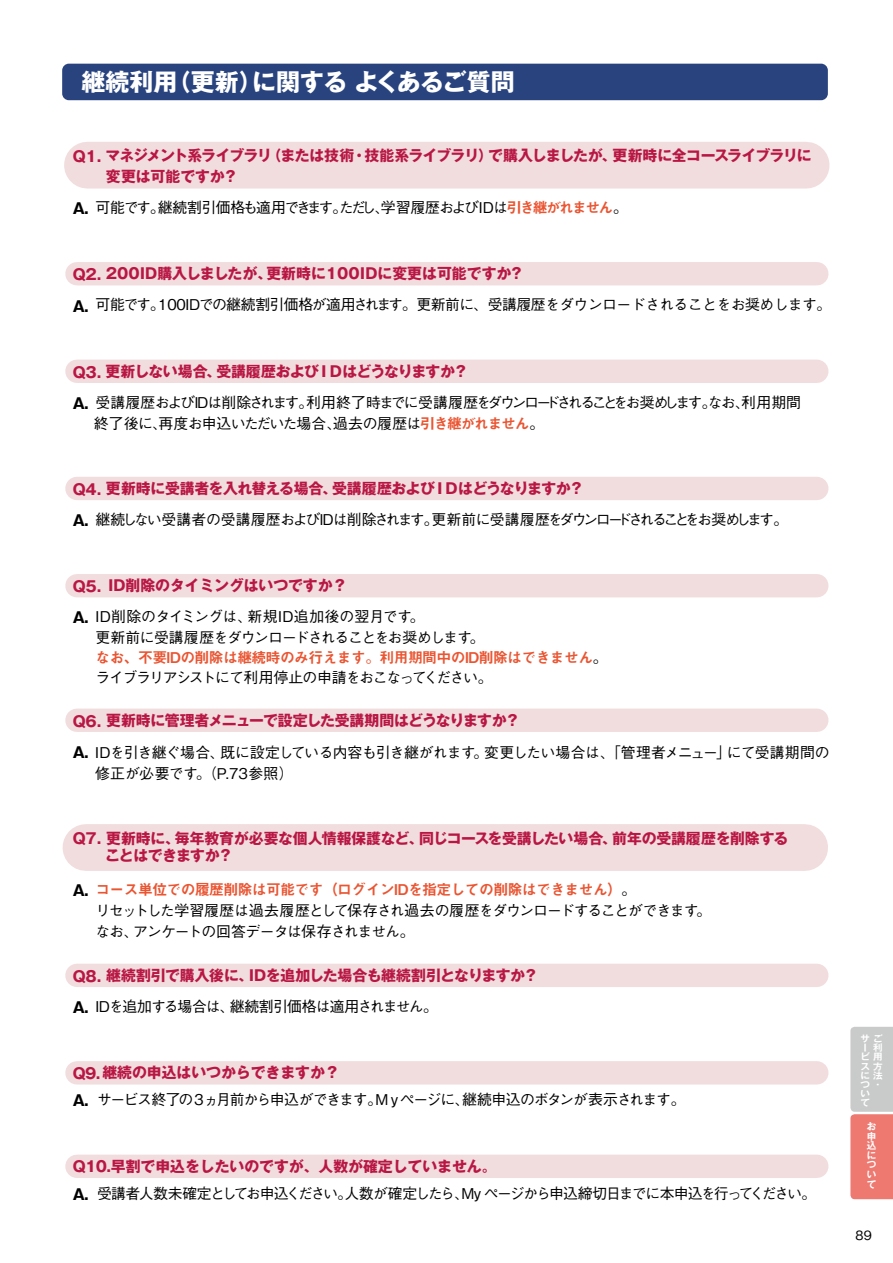
<style>
.page{position:relative;width:893px;height:1263px;background:#fff}
.page>*{position:absolute;margin:0;border:0;box-sizing:border-box;transform-origin:0 0}
.t1{font:700 24px "Gothic MB101 Pro";color:#fff}
.t2{font:700 14.85px/17.9px "Gothic MB101 Pro";letter-spacing:-.01em;color:#b81744}
.t3{font:500 14.85px/21px "Gothic BBB Pro";letter-spacing:-.06em;color:#000}
.t4{font:500 14.85px/20.4px "Gothic BBB Pro";letter-spacing:-.04em;color:#000}
.t5{font:700 14.85px/20.9px "Gothic MB101 Pro";letter-spacing:-.035em;color:#b81744}
.t6{font:500 14.85px/21.5px "Gothic BBB Pro";letter-spacing:-.09em;color:#000}
.t7{font:14.85px "Midashi Go Pro MB31";letter-spacing:-.045em;color:#ea5532}
.t8{font:500 14.85px/21.3px "Gothic BBB Pro";letter-spacing:-.03em;color:#000}
.t9{font:500 14.85px "Gothic BBB Pro";letter-spacing:-.11em;color:#000}
.t10{font:500 14.85px "Gothic BBB Pro";letter-spacing:-.15em;color:#000}
.t11{font:500 14.85px "Gothic BBB Pro";letter-spacing:-.095em;color:#000}
.t12{font:700 14.85px "Gothic MB101 Pro";letter-spacing:-.03em;color:#b81744}
.t13{font:700 14.85px "Gothic MB101 Pro";letter-spacing:-.045em;color:#b81744}
.t14{font:500 14.85px "Gothic BBB Pro";letter-spacing:-.085em;color:#000}
.t15{font:500 12.75px "Gothic BBB Pro";color:#000}
.t16{font:700 9.6px/9.6px "Gothic MB101 Pro De";color:#fff;text-align:justify}
.t17{font:700 9.15px/9.1px "Gothic MB101 Pro De";color:#fff;scale:1.05 1}
.s1{font-family:"Gothic MB101 Pro";font-weight:700}
.s2{font-family:"Midashi Go Pro MB31";font-weight:400;color:#ea5532}
.s3{font-family:"Gothic BBB Pro";font-weight:500;color:#000}
.s4{font-family:"Gothic MB101 Pro";font-weight:700;color:#000}
</style>
<div class="page">
<div style="left:62px;top:64px;width:766px;height:36px;background:#28437e;border-radius:7px"></div>
<div style="left:87px;top:142px;width:719px;height:47px;background:#f2ddde"></div>
<div style="left:77px;top:262px;width:740px;height:23px;background:#f2ddde"></div>
<div style="left:86px;top:824px;width:719px;height:47px;background:#f2ddde"></div>
<div style="left:77px;top:360px;width:740px;height:23px;background:#f2ddde"></div>
<div style="left:77px;top:477px;width:740px;height:23px;background:#f2ddde"></div>
<div style="left:77px;top:574px;width:740px;height:23px;background:#f2ddde"></div>
<div style="left:77px;top:708px;width:740px;height:24px;background:#f2ddde"></div>
<div style="left:77px;top:964px;width:740px;height:23px;background:#f2ddde"></div>
<div style="left:77px;top:1061px;width:740px;height:23px;background:#f2ddde"></div>
<div style="left:77px;top:1154px;width:740px;height:24px;background:#f2ddde"></div>
<svg style="left:850px;top:1027px;width:43px;height:172px;background:#dba4a0"></svg>
<h1 class="t1" style="left:81px;top:62px;width:435px">継続利用（更新）に関する よくあるご質問</h1>
<p class="t5" style="left:106px;top:143px;width:707px;text-indent:-33px">Q1. マネジメント系ライブラリ（または技術・技能系ライブラリ）で購入しましたが、更新時に全コースライブラリに変更は可能ですか？</p>
<p class="t3" style="left:73px;top:195px;width:557px"><span class="s1">A.</span> 可能です。継続割引価格も適用できます。ただし、学習履歴およびIDは<span class="s2">引き継がれません</span>。</p>
<p class="t2" style="left:73px;top:263px;width:453px">Q2. 200ID購入しましたが、更新時に100IDに変更は可能ですか？</p>
<p class="t4" style="left:73px;top:293px;width:760px"><span class="s1">A.</span> 可能です。100IDでの継続割引価格が適用されます。更新前に、受講履歴をダウンロードされることをお奨めします。</p>
<p class="t13" style="left:73px;top:359px;width:397px">Q3. 更新しない場合、受講履歴およびＩＤはどうなりますか？</p>
<p class="t6" style="left:94px;top:389px;width:709px;text-indent:-21px"><span class="s1">A.</span> 受講履歴およびＩＤは削除されます。利用終了時までに受講履歴をダウンロードされることをお奨めします。なお、利用期間終了後に、再度お申込いただいた場合、過去の履歴は<span class="s2">引き継がれません</span>。</p>
<p class="t5" style="left:73px;top:476px;width:513px">Q4. 更新時に受講者を入れ替える場合、受講履歴およびＩＤはどうなりますか？</p>
<p class="t10" style="left:73px;top:507px;width:717px"><span class="s1">A.</span> 継続しない受講者の受講履歴およびＩＤは削除されます。更新前に受講履歴をダウンロードされることをお奨めします。</p>
<p class="t2" style="left:73px;top:575px;width:276px">Q5. ID削除のタイミングはいつですか？</p>
<p class="t4" style="left:95px;top:604px;width:391px;text-indent:-23px"><span class="s1">A.</span> ID削除のタイミングは、新規ID追加後の翌月です。<br>更新前に受講履歴をダウンロードされることをお奨めします。</p>
<p class="t7" style="left:95px;top:645px;width:514px">なお、不要IDの削除は継続時のみ行えます。利用期間中のID削除はできません<span class="s3">。</span></p>
<p class="t14" style="left:95px;top:666px;width:399px">ライブラリアシストにて利用停止の申請をおこなってください。</p>
<p class="t12" style="left:73px;top:708px;width:449px">Q6. 更新時に管理者メニューで設定した受講期間はどうなりますか？</p>
<p class="t8" style="left:95px;top:739px;width:736px;text-indent:-22px"><span class="s1">A.</span> IDを引き継ぐ場合、既に設定している内容も引き継がれます。変更したい場合は、「管理者メニュー」にて受講期間の修正が必要です。（P.73参照）</p>
<p class="t2" style="left:105px;top:827px;width:685px;text-indent:-32px">Q7. 更新時に、毎年教育が必要な個人情報保護など、同じコースを受講したい場合、前年の受講履歴を削除することはできますか？</p>
<p class="t7" style="left:73px;top:878px;width:565px"><span class="s4">A.</span> コース単位での履歴削除は可能です（ログインIDを指定しての削除はできません）<span class="s3">。</span></p>
<p class="t3" style="left:95px;top:898px;width:618px">リセットした学習履歴は過去履歴として保存され過去の履歴をダウンロードすることができます。なお、アンケートの回答データは保存されません。</p>
<p class="t2" style="left:73px;top:965px;width:467px">Q8. 継続割引で購入後に、IDを追加した場合も継続割引となりますか？</p>
<p class="t3" style="left:73px;top:994px;width:367px"><span class="s1">A.</span> IDを追加する場合は、継続割引価格は適用されません。</p>
<p class="t2" style="left:73px;top:1062px;width:269px">Q9.継続の申込はいつからできますか？</p>
<p class="t11" style="left:73px;top:1088px;width:614px"><span class="s1">A.</span> サービス終了の３ヵ月前から申込ができます。Ｍｙページに、継続申込のボタンが表示されます。</p>
<p class="t2" style="left:73px;top:1155px;width:425px">Q10.早割で申込をしたいのですが、人数が確定していません。</p>
<p class="t9" style="left:73px;top:1181px;width:745px"><span class="s1">A.</span> 受講者人数未確定としてお申込ください。人数が確定したら、My ページから申込締切日までに本申込を行ってください。</p>
<p class="t17" style="left:860px;top:1033px;width:23px">サごー<br>ビ用ス方に法つ・い<br>て</p>
<p class="t17" style="left:873px;top:1042px;width:10px">利</p>
<p class="t16" style="left:867px;top:1120px;width:11px">お申込について</p>
<p class="t15" style="left:856px;top:1225px;width:18px">89</p>
</div>
